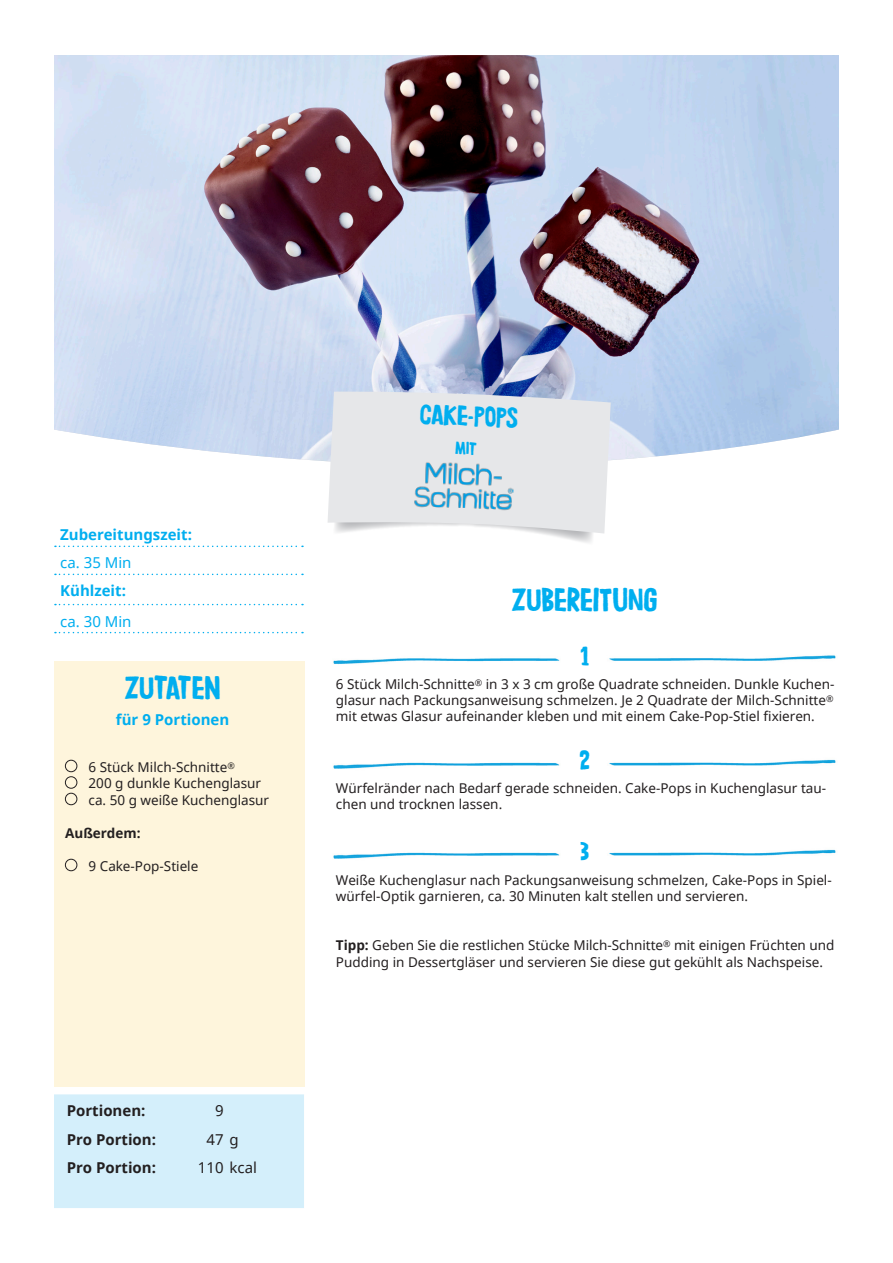
<style>
.page{position:relative;width:893px;height:1263px;background:#fff}
.page>*{position:absolute;margin:0;border:0;box-sizing:border-box;transform-origin:0 0}
.t1{font:33px "Chronic";color:#00aeef}
.t2{font:28.5px "Chronic";color:#00aeef}
.t3{font:27px "Chronic";color:#00aeef}
.t4{font:700 15px "Noto Sans";color:#00aeef}
.t5{font:700 15px "Noto Sans";color:#231f20}
.t6{font:15px "Noto Sans";color:#00aeef}
.t7{font:15px "Noto Sans";color:#231f20}
.t8{font:13.5px/16.2px "Noto Sans";color:#231f20}
.t9{font:700 13.5px "Noto Sans";color:#231f20}
.s1{font-weight:700}
</style>
<div class="page">
<div style="left:54px;top:661px;width:250px;height:425px;background:#fef5dc"></div>
<img style="left:333px;top:655px;width:503px;height:9px">
<img style="left:333px;top:759px;width:503px;height:10px">
<img style="left:333px;top:849px;width:503px;height:10px">
<div style="left:65px;top:760px;width:12px;height:12px;border:1px solid #231f20;border-radius:50%"></div>
<div style="left:65px;top:776px;width:12px;height:12px;border:1px solid #231f20;border-radius:50%"></div>
<div style="left:65px;top:793px;width:12px;height:12px;border:1px solid #231f20;border-radius:50%"></div>
<div style="left:65px;top:859px;width:12px;height:12px;border:1px solid #231f20;border-radius:50%"></div>
<svg style="left:55px;top:546px;width:248px;height:1px"></svg>
<svg style="left:55px;top:574px;width:248px;height:1px"></svg>
<svg style="left:55px;top:604px;width:248px;height:1px"></svg>
<svg style="left:55px;top:632px;width:248px;height:1px"></svg>
<div style="left:54px;top:1094px;width:250px;height:114px;background:#d4effb"></div>
<img style="left:54px;top:55px;width:785px;height:407px">
<svg style="left:328px;top:391px;width:283px;height:152px;background:#dfe4e9"></svg>
<p class="t4" style="left:60px;top:524px;width:133px">Zubereitungszeit:</p>
<p class="t6" style="left:60px;top:553px;width:73px">ca. 35 Min</p>
<p class="t4" style="left:60px;top:580px;width:67px">Kühlzeit:</p>
<p class="t6" style="left:60px;top:611px;width:73px">ca. 30 Min</p>
<p class="t1" style="left:125px;top:668px;width:97px">ZUTATEN</p>
<p class="t4" style="left:116px;top:709px;width:115px">für 9 Portionen</p>
<p class="t8" style="left:89px;top:759px;width:148px">6 Stück Milch-Schnitte<sup>®</sup></p>
<p class="t8" style="left:89px;top:775px;width:174px">200 g dunkle Kuchenglasur</p>
<p class="t8" style="left:89px;top:792px;width:182px">ca. 50 g weiße Kuchenglasur</p>
<p class="t9" style="left:65px;top:823px;width:77px">Außerdem:</p>
<p class="t8" style="left:89px;top:858px;width:111px">9 Cake-Pop-Stiele</p>
<p class="t5" style="left:67px;top:1100px;width:80px">Portionen:</p>
<p class="t7" style="left:215px;top:1101px;width:10px">9</p>
<p class="t5" style="left:67px;top:1129px;width:91px">Pro Portion:</p>
<p class="t7" style="left:206px;top:1129px;width:34px">47 g</p>
<p class="t5" style="left:67px;top:1157px;width:91px">Pro Portion:</p>
<p class="t7" style="left:198px;top:1157px;width:61px">110 kcal</p>
<p class="t2" style="left:420px;top:397px;width:100px;rotate:2deg">CAKE-POPS</p>
<p class="t1" style="left:512px;top:579px;width:147px">ZUBEREITUNG</p>
<p class="t3" style="left:580px;top:640px;width:10px">1</p>
<p class="t8" style="left:336px;top:675px;width:500px;text-align:justify">6 Stück Milch-Schnitte<sup>®</sup> in 3 x 3 cm große Quadrate schneiden. Dunkle Kuchen&shy;glasur nach Packungsanweisung schmelzen. Je 2 Quadrate der Milch-Schnitte<sup>® </sup>mit etwas Glasur aufeinander kleben und mit einem Cake-Pop-Stiel fixieren.</p>
<p class="t3" style="left:579px;top:744px;width:12px">2</p>
<p class="t8" style="left:336px;top:779px;width:492px">Würfelränder nach Bedarf gerade schneiden. Cake-Pops in Kuchenglasur tau&shy;chen und trocknen lassen.</p>
<p class="t3" style="left:580px;top:834px;width:10px">3</p>
<p class="t8" style="left:336px;top:872px;width:497px">Weiße Kuchenglasur nach Packungsanweisung schmelzen, Cake-Pops in Spiel&shy;würfel-Optik garnieren, ca. 30 Minuten kalt stellen und servieren.</p>
<p class="t8" style="left:336px;top:937px;width:500px"><span class="s1">Tipp:</span> Geben Sie die restlichen Stücke Milch-Schnitte<sup>®</sup> mit einigen Früchten und<br>Pudding in Dessertgläser und servieren Sie diese gut gekühlt als Nachspeise.</p>
</div>
